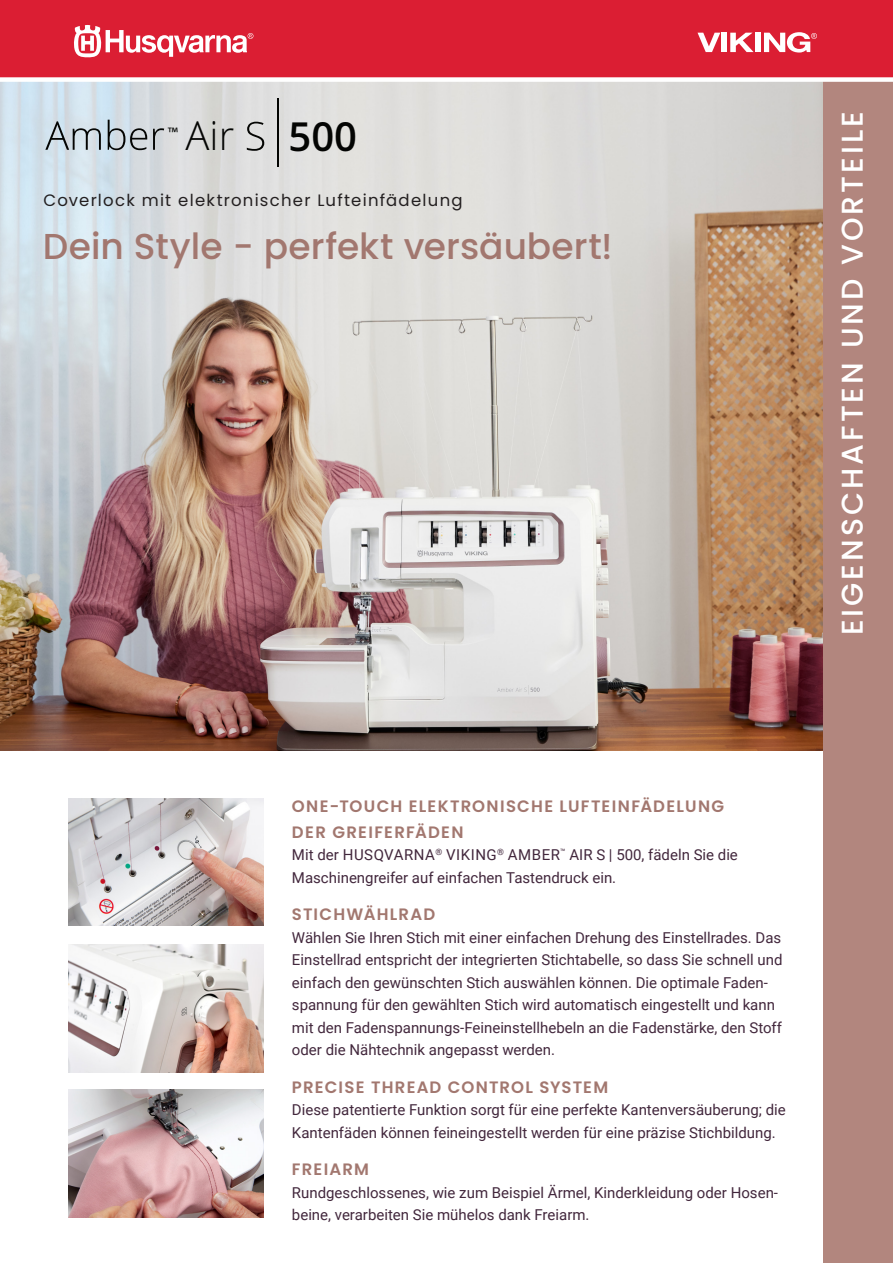
<style>
.page{position:relative;width:893px;height:1263px;background:#fff}
.page>*{position:absolute;margin:0;border:0;box-sizing:border-box;transform-origin:0 0}
.t1{font:300 40.05px "Open Sans";color:#040503}
.t2{font:600 40.05px "Open Sans";color:#040503}
.t3{font:500 36px "Poppins";letter-spacing:.005em;color:#a2776f}
.t4{font:500 30px "Poppins";letter-spacing:.1em;color:#fff}
.t5{font:16.95px "Myriad Pro";color:#040503}
.t6{font:600 16.5px/25.5px "Poppins";letter-spacing:.075em;color:#a2776f}
.t7{font:16.5px "Poppins";letter-spacing:.075em;color:#231f20}
.t8{font:15px/22.5px "Roboto";color:#42273c}
</style>
<div class="page">
<img style="left:0;top:82px;width:824px;height:668px">
<div style="left:824px;top:0;width:69px;height:1263px;background:#b2867e"></div>
<img style="left:69px;top:798px;width:194px;height:127px">
<img style="left:69px;top:944px;width:194px;height:128px">
<img style="left:69px;top:1089px;width:194px;height:128px">
<div style="left:0;top:0;width:893px;height:80px;background:#db1e33"></div>
<svg style="left:697px;top:33px;width:23px;height:19px"></svg>
<div style="left:721px;top:33px;width:6px;height:19px;background:#fff"></div>
<svg style="left:730px;top:33px;width:24px;height:19px"></svg>
<div style="left:755px;top:33px;width:6px;height:19px;background:#fff"></div>
<svg style="left:764px;top:32px;width:53px;height:21px"></svg>
<svg style="left:74px;top:25px;width:179px;height:33px"></svg>
<div style="left:0;top:77px;width:893px;height:5px;background:#fff"></div>
<svg style="left:45px;top:120px;width:219px;height:31px;background:#c0c5c9"></svg>
<hr style="left:277px;top:99px;width:2px;height:68px;background:#040503">
<p class="t5" style="left:168px;top:123px;width:12px">™</p>
<h1 class="t1" style="left:186px;top:109px;width:50px">Air</h1>
<h1 class="t2" style="left:289px;top:109px;width:70px">500</h1>
<p class="t7" style="left:44px;top:191px;width:421px">Coverlock mit elektronischer Lufteinfädelung</p>
<h2 class="t3" style="left:43px;top:226px;width:571px">Dein Style - perfekt versäubert!</h2>
<h3 class="t4" style="left:835px;top:635px;width:526px;rotate:-90deg">EIGENSCHAFTEN UND VORTEILE</h3>
<p class="t6" style="left:292px;top:794px;width:434px">ONE-TOUCH ELEKTRONISCHE LUFTEINFÄDELUNG<br>DER GREIFERFÄDEN</p>
<p class="t8" style="left:292px;top:843px;width:447px">Mit der HUSQVARNA<sup>®</sup> VIKING<sup>®</sup> AMBER<sup>™</sup> AIR S | 500, fädeln Sie die<br>Maschinengreifer auf einfachen Tastendruck ein.</p>
<p class="t6" style="left:292px;top:902px;width:145px">STICHWÄHLRAD</p>
<p class="t8" style="left:292px;top:926px;width:492px">Wählen Sie Ihren Stich mit einer einfachen Drehung des Einstellrades. Das Einstellrad entspricht der integrierten Stichtabelle, so dass Sie schnell und einfach den gewünschten Stich auswählen können. Die optimale Faden&shy;spannung für den gewählten Stich wird automatisch eingestellt und kann mit den Fadenspannungs-Feineinstellhebeln an die Fadenstärke, den Stoff oder die Nähtechnik angepasst werden.</p>
<p class="t6" style="left:292px;top:1074px;width:318px">PRECISE THREAD CONTROL SYSTEM</p>
<p class="t8" style="left:292px;top:1098px;width:495px">Diese patentierte Funktion sorgt für eine perfekte Kantenversäuberung; die<br>Kantenfäden können feineingestellt werden für eine präzise Stichbildung.</p>
<p class="t6" style="left:292px;top:1157px;width:79px">FREIARM</p>
<p class="t8" style="left:292px;top:1181px;width:488px">Rundgeschlossenes, wie zum Beispiel Ärmel, Kinderkleidung oder Hosen&shy;beine, verarbeiten Sie mühelos dank Freiarm.</p>
</div>
